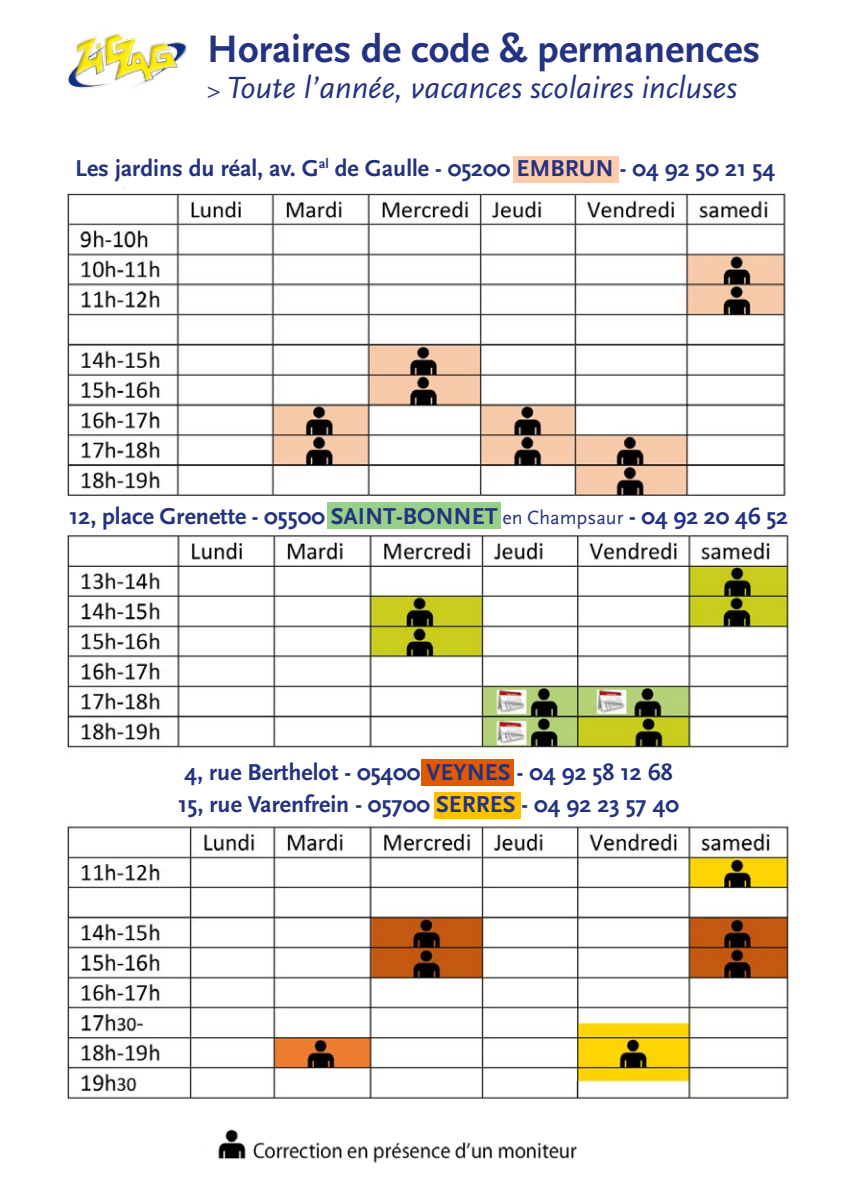
<style>
.page{position:relative;width:842px;height:1191px;background:#fff}
.page>*{position:absolute;margin:0;border:0;box-sizing:border-box;transform-origin:0 0}
.t1{font:700 40px "AD Scala Sans";color:#243282}
.t2{font:italic 32px "AD Scala Sans";color:#243282}
.t3{font:700 24px/32px "AD Scala Sans";color:#243282}
.s1{font-size:24px}
.s2{font-family:"AD Scala Sans Romein";font-weight:400;font-size:20px}
</style>
<div class="page">
<img style="left:66px;top:182px;width:724px;height:917px">
<img style="left:67px;top:33px;width:120px;height:56px">
<img style="left:218px;top:1129px;width:359px;height:33px">
<div style="left:513px;top:156px;width:106px;height:26px;background:#ffcbab"></div>
<div style="left:327px;top:502px;width:174px;height:26px;background:#96d089"></div>
<div style="left:421px;top:759px;width:93px;height:26px;background:#e05800"></div>
<div style="left:434px;top:792px;width:86px;height:26px;background:#ffc100"></div>
<h1 class="t1" style="left:207px;top:28px;width:555px">Horaires de code &amp; permanences</h1>
<h2 class="t2" style="left:207px;top:71px;width:531px"><span class="s1">&gt;</span> Toute l’année, vacances scolaires incluses</h2>
<p class="t3" style="left:75px;top:153px;width:701px">Les jardins du réal, av. G<sup>al</sup> de Gaulle - 05200 EMBRUN - 04 92 50 21 54</p>
<p class="t3" style="left:69px;top:500px;width:720px">12, place Grenette - 05500 SAINT-BONNET <span class="s2">en Champsaur</span> - 04 92 20 46 52</p>
<p class="t3" style="left:178px;top:757px;width:502px">4, rue Berthelot - 05400 VEYNES - 04 92 58 12 68<br>15, rue Varenfrein - 05700 SERRES - 04 92 23 57 40</p>
</div>
